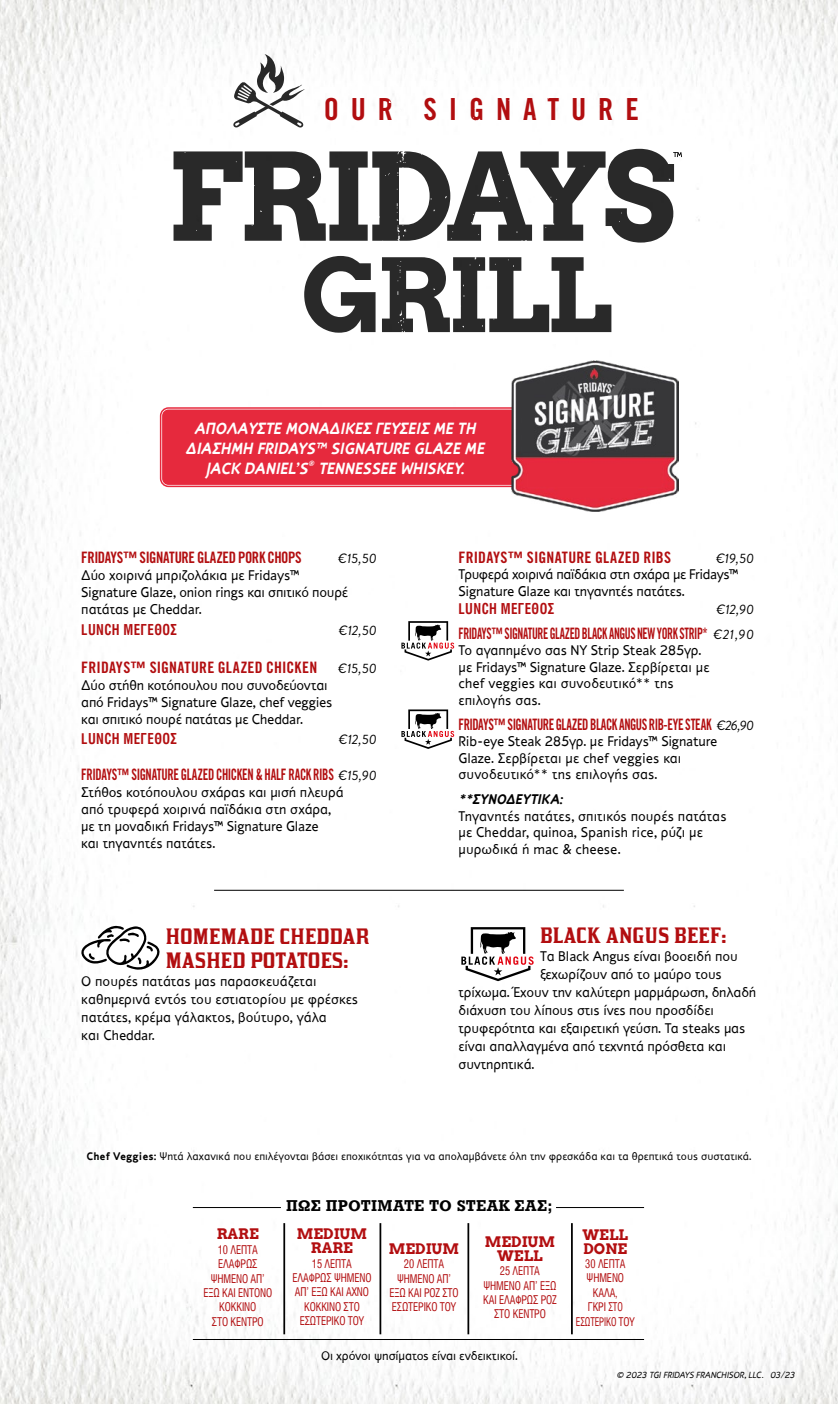
<style>
.page{position:relative;width:838px;height:1404px;background:#fff}
.page>*{position:absolute;margin:0;border:0;box-sizing:border-box;transform-origin:0 0}
.t1{font:700 120.6px "Arvo";letter-spacing:-.045em;color:#000}
.t2{font:700 101.1px "Arvo";letter-spacing:-.045em;color:#000}
.t3{font:30.45px "Trade Gothic LT Std Bd Cn 20";letter-spacing:.39em;color:#b20e10}
.t4{font:19.5px/23.4px "Kirsty";letter-spacing:.02em;color:#b20e10}
.t5{font:italic 700 16.5px/19.8px "PF Textbook";letter-spacing:-.01em;color:#fff;text-align:center}
.t6{font:16.2px "UB Rockwell Bold";letter-spacing:.05em;color:#000}
.t7{font:15.75px "Trade Gothic LT Std Bd Cn 20";letter-spacing:-.02em;color:#b20e10;scale:.8 1}
.t8{font:15.75px "Trade Gothic LT Std Bd Cn 20";letter-spacing:-.02em;color:#b20e10;scale:.75 1}
.t9{font:15.75px "Trade Gothic LT Std Bd Cn 20";letter-spacing:-.02em;color:#b20e10;scale:.93 1}
.t10{font:15.75px "Trade Gothic LT Std Bd Cn 20";letter-spacing:.01em;color:#b20e10}
.t11{font:15.75px "Trade Gothic LT Std Bd Cn 20";letter-spacing:.015em;color:#b20e10}
.t12{font:15px "UB Helvetica Cond Bold";letter-spacing:.03em;color:#b20e10;scale:.9 1}
.t13{font:700 14.55px/14.1px "Arvo";color:#b20e10;text-align:center}
.t14{font:14.25px/16.5px "PF Textbook";letter-spacing:-.01em;color:#000}
.t15{font:italic 700 14.25px "PF Textbook";letter-spacing:-.005em;color:#000}
.t16{font:italic 13.5px "Brandon Grotesque";letter-spacing:.005em;color:#000}
.t17{font:12.75px "PF Textbook";letter-spacing:-.015em;color:#000}
.t18{font:12px/14.4px "UB Helvetica Cond";letter-spacing:-.01em;color:#b20e10;text-align:center;scale:.9 1}
.t19{font:11.25px "PF Textbook";color:#000}
.t20{font:italic 9px "PF Textbook";color:#000}
.s1{font-family:"Brandon Grotesque";font-style:italic;font-size:13.5px;color:#000}
.s2{font-weight:700}
</style>
<div class="page">
<img style="left:0;top:0;width:838px;height:1403px">
<div style="left:162px;top:409px;width:438px;height:76px;background:#e6293d;border-radius:6px"></div>
<div style="left:160px;top:407px;width:442px;height:80px;border:1px solid #e6293d;border-radius:8px"></div>
<div style="left:163px;top:410px;width:436px;height:74px;border:1px solid #e6293d;border-radius:5px"></div>
<img style="left:511px;top:360px;width:167px;height:151px">
<svg style="left:401px;top:621px;width:53px;height:39px"></svg>
<svg style="left:401px;top:709px;width:53px;height:39px"></svg>
<svg style="left:461px;top:927px;width:72px;height:54px"></svg>
<hr style="left:214px;top:889px;width:410px;height:1px;background:#000">
<svg style="left:81px;top:925px;width:79px;height:45px"></svg>
<img style="left:722px;top:62px;width:37px;height:265px">
<hr style="left:283px;top:1222px;width:2px;height:112px;background:#000">
<hr style="left:379px;top:1222px;width:2px;height:112px;background:#000">
<hr style="left:467px;top:1222px;width:2px;height:112px;background:#000">
<hr style="left:571px;top:1222px;width:2px;height:112px;background:#000">
<hr style="left:193px;top:1206px;width:88px;height:1px;background:#000">
<hr style="left:193px;top:1338px;width:451px;height:1px;background:#000">
<hr style="left:556px;top:1206px;width:88px;height:1px;background:#000">
<img style="left:121px;top:35px;width:601px;height:325px">
<h3 class="t3" style="left:323px;top:91px;width:317px">OUR SIGNATURE</h3>
<h1 class="t1" style="left:167px;top:121px;width:511px">FRIDAYS</h1>
<h2 class="t2" style="left:301px;top:232px;width:313px">GRILL</h2>
<p class="t5" style="left:186px;top:418px;width:300px">ΑΠΟΛΑΎΣΤΕ ΜΟΝΑΔΙΚΈΣ ΓΕΎΣΕΙΣ ΜΕ ΤΗ<br>ΔΙΆΣΗΜΗ FRIDAYS™ SIGNATURE GLAZE ΜΕ<br>JACK DANIEL’S<sup>®</sup> TENNESSEE WHISKEY.</p>
<p class="t9" style="left:81px;top:547px;width:238px">FRIDAYS™ SIGNATURE GLAZED PORK CHOPS</p>
<p class="t16" style="left:338px;top:549px;width:40px">€15,50</p>
<p class="t14" style="left:81px;top:566px;width:268px;line-height:17.1px">Δύο χοιρινά μπριζολάκια με Fridays™<br>Signature Glaze, onion rings και σπιτικό πουρέ πατάτας με Cheddar.</p>
<p class="t12" style="left:81px;top:620px;width:108px">LUNCH ΜΕΓΕΘΟΣ</p>
<p class="t16" style="left:339px;top:620px;width:40px">€12,50</p>
<p class="t10" style="left:81px;top:657px;width:237px">FRIDAYS™ SIGNATURE GLAZED CHICKEN</p>
<p class="t16" style="left:338px;top:659px;width:40px">€15,50</p>
<p class="t14" style="left:81px;top:676px;width:253px;line-height:17.1px">Δύο στήθη κοτόπουλου που συνοδεύονται από Fridays™ Signature Glaze, chef veggies και σπιτικό πουρέ πατάτας με Cheddar.</p>
<p class="t12" style="left:81px;top:729px;width:108px">LUNCH ΜΕΓΕΘΟΣ</p>
<p class="t16" style="left:339px;top:729px;width:40px">€12,50</p>
<p class="t7" style="left:81px;top:764px;width:371px">FRIDAYS™ SIGNATURE GLAZED CHICKEN &amp; HALF RACK RIBS <span class="s1">€15,90</span></p>
<p class="t14" style="left:81px;top:783px;width:264px;line-height:17.1px">Στήθος κοτόπουλου σχάρας και μισή πλευρά από τρυφερά χοιρινά παϊδάκια στη σχάρα, με τη μοναδική Fridays™ Signature Glaze<br>και τηγανητές πατάτες.</p>
<h3 class="t4" style="left:166px;top:925px;width:205px">HOMEMADE CHEDDAR<br>MASHED POTATOES:</h3>
<p class="t14" style="left:81px;top:972px;width:278px;line-height:18px">Ο πουρές πατάτας μας παρασκευάζεται καθημερινά εντός του εστιατορίου με φρέσκες πατάτες, κρέμα γάλακτος, βούτυρο, γάλα<br>και Cheddar.</p>
<p class="t11" style="left:458px;top:547px;width:214px">FRIDAYS™ SIGNATURE GLAZED RIBS</p>
<p class="t16" style="left:715px;top:549px;width:40px">€19,50</p>
<p class="t14" style="left:458px;top:566px;width:282px">Tρυφερά χοιρινά παϊδάκια στη σχάρα με Fridays™<br>Signature Glaze και τηγανητές πατάτες.</p>
<p class="t12" style="left:458px;top:600px;width:108px">LUNCH ΜΕΓΕΘΟΣ</p>
<p class="t16" style="left:716px;top:600px;width:39px">€12,90</p>
<p class="t8" style="left:458px;top:623px;width:396px">FRIDAYS™ SIGNATURE GLAZED BLACK ANGUS NEW YORK STRIP* <span class="s1">€21,90</span></p>
<p class="t14" style="left:458px;top:642px;width:252px">Το αγαπημένο σας NY Strip Steak 285γρ. με Fridays™ Signature Glaze. Σερβίρεται με chef veggies και συνοδευτικό** της επιλογής σας.</p>
<p class="t7" style="left:458px;top:714px;width:371px">FRIDAYS™ SIGNATURE GLAZED BLACK ANGUS RIB-EYE STEAK <span class="s1">€26,90</span></p>
<p class="t14" style="left:458px;top:733px;width:260px">Rib-eye Steak 285γρ. με Fridays™ Signature<br>Glaze. Σερβίρεται με chef veggies και συνοδευτικό** της επιλογής σας.</p>
<p class="t15" style="left:458px;top:791px;width:106px">**ΣΥΝΟΔΕΥΤΙΚΑ:</p>
<p class="t14" style="left:458px;top:808px;width:269px">Tηγανητές πατάτες, σπιτικός πουρές πατάτας με Cheddar, quinoa, Spanish rice, ρύζι με μυρωδικά ή mac &amp; cheese.</p>
<h3 class="t4" style="left:540px;top:923px;width:188px">BLACK ANGUS BEEF:</h3>
<p class="t14" style="left:540px;top:947px;width:199px">Tα Black Angus είναι βοοειδή που</p>
<p class="t14" style="left:540px;top:965px;width:183px">ξεχωρίζουν από το μαύρο τους</p>
<p class="t14" style="left:458px;top:983px;width:299px">τρίχωμα. Έχουν την καλύτερη μαρμάρωση, δηλαδή</p>
<p class="t14" style="left:458px;top:1001px;width:257px">διάχυση του λίπους στις ίνες που προσδίδει</p>
<p class="t14" style="left:458px;top:1019px;width:288px">τρυφερότητα και εξαιρετική γεύση. Τα steaks μας</p>
<p class="t14" style="left:458px;top:1037px;width:269px">είναι απαλλαγμένα από τεχνητά πρόσθετα και</p>
<p class="t14" style="left:458px;top:1055px;width:77px">συντηρητικά.</p>
<p class="t19" style="left:86px;top:1149px;width:666px"><span class="s2">Chef Veggies:</span> Ψητά λαχανικά που επιλέγονται βάσει εποχικότητας για να απολαμβάνετε όλη την φρεσκάδα και τα θρεπτικά τους συστατικά.</p>
<p class="t13" style="left:217px;top:1226px;width:44px">RARE</p>
<p class="t18" style="left:203px;top:1242px;width:78px">10 ΛΕΠΤΆ<br>ΕΛΑΦΡΏΣ<br>ΨΗΜΈΝΟ ΑΠ’<br>ΈΞΩ ΚΑΙ ΈΝΤΟΝΟ<br>ΚΌΚΚΙΝΟ<br>ΣΤΟ ΚΈΝΤΡΟ</p>
<p class="t6" style="left:286px;top:1196px;width:267px">ΠΏΣ ΠΡΟΤΙΜΆΤΕ ΤO STEAK ΣΑΣ;</p>
<p class="t13" style="left:297px;top:1226px;width:72px">MEDIUM<br>RARE</p>
<p class="t18" style="left:292px;top:1256px;width:89px">15 ΛΕΠΤΆ<br>ΕΛΑΦΡΏΣ ΨΗΜΈΝΟ<br>ΑΠ’ ΈΞΩ ΚΑΙ ΑΧΝΌ<br>ΚΌΚΚΙΝΟ ΣΤΟ<br>ΕΣΩΤΕΡΙΚΌ ΤΟΥ</p>
<p class="t13" style="left:389px;top:1241px;width:72px">MEDIUM</p>
<p class="t18" style="left:389px;top:1256px;width:79px">20 ΛΕΠΤΆ<br>ΨΗΜΈΝΟ ΑΠ’<br>ΈΞΩ ΚΑΙ ΡΟΖ ΣΤΟ<br>ΕΣΩΤΕΡΙΚΌ ΤΟΥ</p>
<p class="t13" style="left:485px;top:1233px;width:72px">MEDIUM<br>WELL</p>
<p class="t18" style="left:483px;top:1263px;width:83px">25 ΛΕΠΤΆ<br>ΨΗΜΈΝΟ ΑΠ’ ΈΞΩ<br>ΚΑΙ ΕΛΑΦΡΩΣ ΡΟΖ<br>ΣΤΟ ΚΈΝΤΡΟ</p>
<p class="t17" style="left:321px;top:1348px;width:198px">Οι χρόνοι ψησίματος είναι ενδεικτικοί.</p>
<p class="t13" style="left:582px;top:1226px;width:47px;text-align:left">WELL<br>DONE</p>
<p class="t18" style="left:576px;top:1256px;width:67px">30 ΛΕΠΤΆ<br>ΨΗΜΈΝΟ<br>ΚΑΛΆ,<br>ΓΚΡΙ ΣΤΟ<br>ΕΣΩΤΕΡΙΚΌ ΤΟΥ</p>
<p class="t20" style="left:617px;top:1369px;width:180px">© 2023 TGI FRIDAYS FRANCHISOR, LLC. 03/23</p>
</div>
